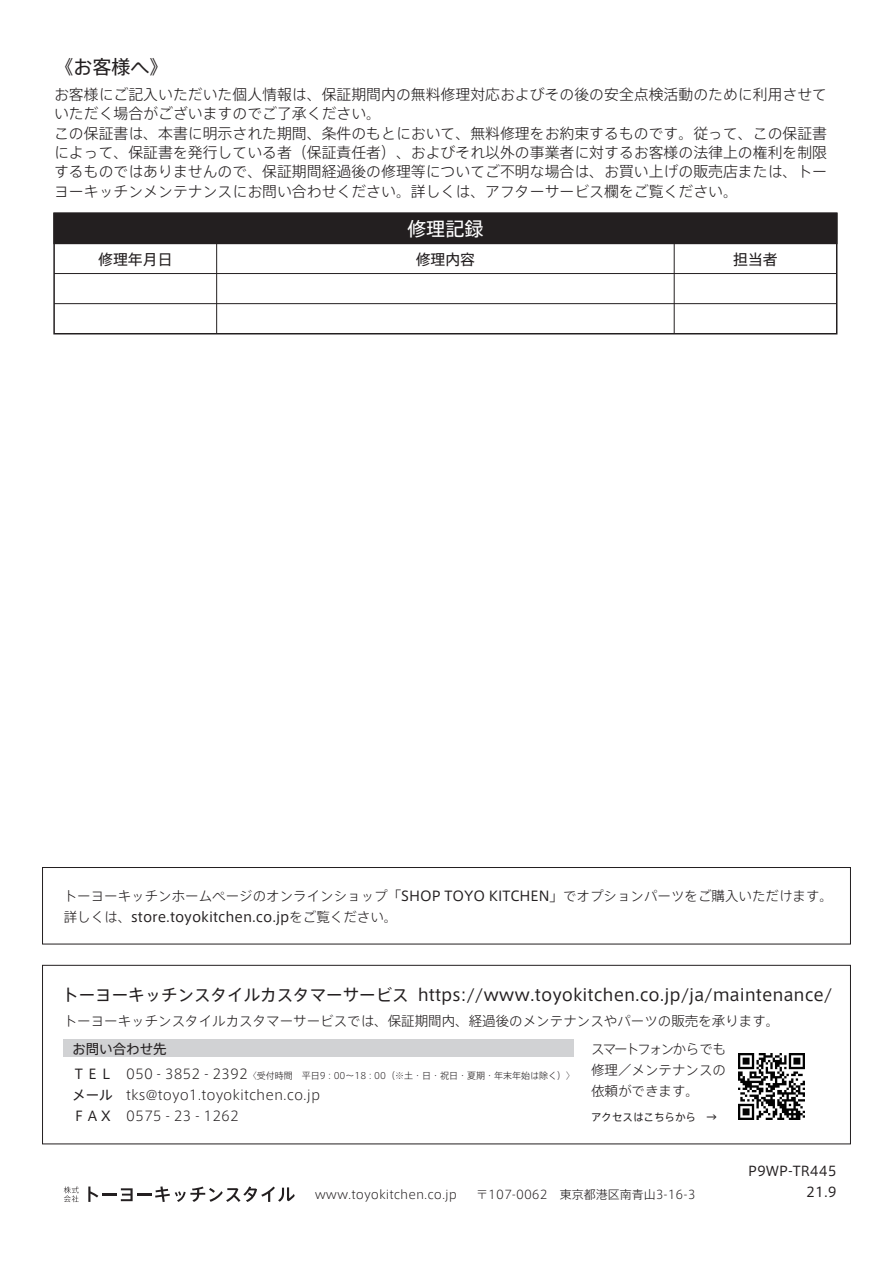
<style>
.page{position:relative;width:893px;height:1263px;background:#fff}
.page>*{position:absolute;margin:0;border:0;box-sizing:border-box;transform-origin:0 0}
.t1{font:19.05px "Axis Std";color:#231f20}
.t2{font:19.05px "Axis Std";color:#fff}
.t3{font:16.5px "Axis Std";color:#231f20}
.t4{font:300 14.85px/19.4px "Axis Std";color:#231f20}
.t5{font:14.85px "Axis Std";color:#231f20}
.t6{font:300 13.5px/21px "Axis Std";color:#231f20}
.t7{font:13.5px "Axis Std";color:#231f20}
.t8{font:13.35px/21px "Axis Std";color:#231f20;text-align:right}
.t9{font:300 12px "Axis Std";color:#231f20}
.t10{font:10.5px "Axis Std";color:#231f20}
.t11{font:300 9px "Axis Std";color:#231f20}
.s1{font-weight:400}
.s2{font-weight:400;font-size:13.5px}
.s3{font-size:13.5px}
</style>
<div class="page">
<hr style="left:54px;top:303px;width:783px;height:1px;background:#231f20">
<hr style="left:54px;top:273px;width:783px;height:1px;background:#231f20">
<div style="left:53px;top:213px;width:784px;height:31px;background:#231f20"></div>
<hr style="left:674px;top:243px;width:1px;height:91px;background:#231f20">
<hr style="left:216px;top:243px;width:1px;height:91px;background:#231f20">
<div style="left:53px;top:213px;width:784px;height:121px;border:2px solid #231f20"></div>
<div style="left:64px;top:1040px;width:510px;height:17px;background:#d1d2d4"></div>
<div style="left:42px;top:965px;width:809px;height:179px;border:1px solid #231f20"></div>
<div style="left:42px;top:867px;width:809px;height:77px;border:1px solid #231f20"></div>
<svg style="left:88px;top:1186px;width:207px;height:16px"></svg>
<svg style="left:64px;top:1186px;width:15px;height:16px"></svg>
<img style="left:738px;top:1054px;width:66px;height:65px">
<p class="t1" style="left:54px;top:52px;width:116px">《お客様へ》</p>
<p class="t4" style="left:54px;top:84px;width:774px">お客様にご記入いただいた個人情報は、保証期間内の無料修理対応およびその後の安全点検活動のために利用させていただく場合がございますのでご了承ください。<br>この保証書は、本書に明示された期間、条件のもとにおいて、無料修理をお約束するものです。従って、この保証書によって、保証書を発行している者（保証責任者）、およびそれ以外の事業者に対するお客様の法律上の権利を制限するものではありませんので、保証期間経過後の修理等についてご不明な場合は、お買い上げの販売店または、トーヨーキッチンメンテナンスにお問い合わせください。詳しくは、アフターサービス欄をご覧ください。</p>
<p class="t2" style="left:407px;top:215px;width:78px">修理記録</p>
<p class="t5" style="left:98px;top:248px;width:76px">修理年月日</p>
<p class="t5" style="left:416px;top:248px;width:61px">修理内容</p>
<p class="t5" style="left:733px;top:248px;width:46px">担当者</p>
<p class="t6" style="left:64px;top:884px;width:771px">トーヨーキッチンホームページのオンラインショップ<span class="s1">「SHOP TOYO KITCHEN」</span>でオプションパーツをご購入いただけます。詳しくは、<span class="s1">store.toyokitchen.co.jp</span>をご覧ください。</p>
<p class="t3" style="left:62px;top:982px;width:772px">トーヨーキッチンスタイルカスタマーサービス https://www.toyokitchen.co.jp/ja/maintenance/</p>
<p class="t6" style="left:591px;top:1006px;width:190px;line-height:27.6px;text-indent:-527px">トーヨーキッチンスタイルカスタマーサービスでは、保証期間内、経過後のメンテナンスやパーツの販売を承ります。スマートフォンからでも</p>
<p class="t6" style="left:591px;top:1058px;width:136px">修理／メンテナンスの依頼ができます。</p>
<p class="t10" style="left:591px;top:1109px;width:127px">アクセスはこちらから　→</p>
<p class="t7" style="left:72px;top:1038px;width:96px">お問い合わせ先</p>
<p class="t11" style="left:72px;top:1069px;width:504px"><span class="s2">ＴＥＬ</span><span class="s3">　050 - 3852 - 2392</span>〈受付時間　平日9 : 00～18 : 00（※土・日・祝日・夏期・年末年始は除く）〉</p>
<p class="t6" style="left:72px;top:1084px;width:249px"><span class="s1">メール</span> tks@toyo1.toyokitchen.co.jp<br><span class="s1">ＦＡＸ</span>　0575 - 23 - 1262</p>
<p class="t9" style="left:315px;top:1186px;width:144px">www.toyokitchen.co.jp</p>
<p class="t9" style="left:476px;top:1186px;width:221px">〒107-0062　東京都港区南青山3-16-3</p>
<p class="t8" style="left:748px;top:1160px;width:90px">P9WP-TR445<br>21.9</p>
</div>
